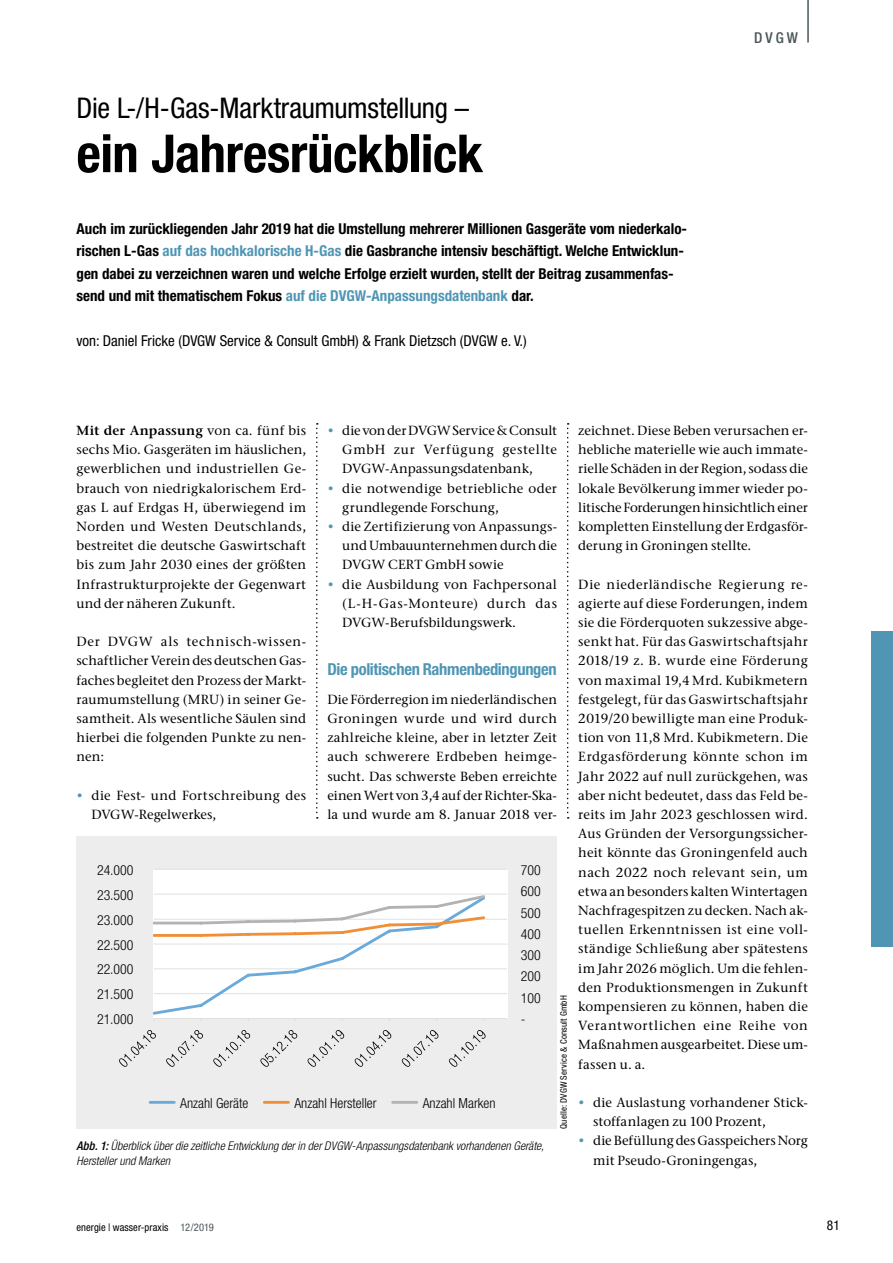
<style>
.page{position:relative;width:893px;height:1263px;background:#fff}
.page>*{position:absolute;margin:0;border:0;box-sizing:border-box;transform-origin:0 0}
.t1{font:700 condensed 52.5px "Helvetica Neue LT Std";letter-spacing:-.01em;color:#000}
.t2{font:condensed 28.5px "Helvetica Neue LT Std";letter-spacing:-.01em;color:#000}
.t3{font:700 condensed 16.5px "Helvetica Neue LT Std";letter-spacing:-.02em;color:#5096b4}
.t4{font:700 condensed 15px/22.5px "Helvetica Neue LT Std";color:#000}
.t5{font:condensed 15px "Helvetica Neue LT Std";color:#000}
.t6{font:500 condensed 15px "Helvetica Neue LT Std";color:#4b565b}
.t7{font:300 condensed 13.8px "Helvetica Neue LT Std";color:#000}
.t8{font:condensed 13.5px "Helvetica Neue LT Std";color:#000}
.t9{font:500 13.2px/19.2px "Stone Serif ITC Pro";letter-spacing:.01em;color:#000;text-align:justify}
.t10{font:italic 300 condensed 12px/15px "Helvetica Neue LT Std";letter-spacing:.005em;color:#000}
.t11{font:condensed 10.5px "Helvetica Neue LT Std";letter-spacing:.005em;color:#000}
.t12{font:condensed 9px "Helvetica Neue LT Std";letter-spacing:.02em;color:#000}
.s1{color:#5096b4}
.s2{font-weight:600}
.s3{font-weight:500}
.s4{color:#4b565b}
</style>
<div class="page">
<div style="left:872px;top:631px;width:21px;height:316px;background:#5096b4"></div>
<svg style="left:567px;top:423px;width:2px;height:396px"></svg>
<svg style="left:316px;top:423px;width:2px;height:396px"></svg>
<div style="left:77px;top:836px;width:480px;height:293px;background:#ededed"></div>
<div style="left:153px;top:869px;width:354px;height:149px;background:#fff"></div>
<hr style="left:154px;top:993px;width:353px;height:1px;background:#e0e0e0">
<hr style="left:154px;top:968px;width:353px;height:1px;background:#e0e0e0">
<hr style="left:154px;top:943px;width:353px;height:1px;background:#e0e0e0">
<hr style="left:154px;top:919px;width:353px;height:1px;background:#e0e0e0">
<hr style="left:154px;top:894px;width:353px;height:1px;background:#e0e0e0">
<hr style="left:154px;top:869px;width:353px;height:1px;background:#e0e0e0">
<hr style="left:154px;top:1018px;width:353px;height:1px;background:#e0e0e0">
<svg style="left:153px;top:893px;width:335px;height:128px"></svg>
<svg style="left:119px;top:1030px;width:37px;height:37px"></svg>
<svg style="left:166px;top:1030px;width:37px;height:37px"></svg>
<svg style="left:213px;top:1030px;width:37px;height:37px"></svg>
<svg style="left:260px;top:1030px;width:38px;height:37px"></svg>
<svg style="left:307px;top:1030px;width:38px;height:37px"></svg>
<svg style="left:354px;top:1030px;width:38px;height:37px"></svg>
<svg style="left:401px;top:1030px;width:38px;height:37px"></svg>
<svg style="left:448px;top:1030px;width:38px;height:37px"></svg>
<hr style="left:150px;top:1101px;width:24px;height:3px;background:#6aaada">
<hr style="left:264px;top:1101px;width:24px;height:3px;background:#f18f36">
<hr style="left:393px;top:1101px;width:24px;height:3px;background:#b3b3b3">
<hr style="left:807px;top:0;width:2px;height:43px;background:#4b565b">
<h2 class="t2" style="left:77px;top:92px;width:394px">Die L-/H-Gas-Marktraumumstellung –</h2>
<h1 class="t1" style="left:77px;top:122px;width:408px">ein Jahresrückblick</h1>
<p class="t4" style="left:77px;top:217px;width:612px">Auch im zurückliegenden Jahr 2019 hat die Umstellung mehrerer Millionen Gasgeräte vom niederkalo&shy;rischen L-Gas <span class="s1">auf das hochkalorische H-Gas</span> die Gasbranche intensiv beschäftigt. Welche Entwicklun&shy;gen dabei zu verzeichnen waren und welche Erfolge erzielt wurden, stellt der Beitrag zusammenfas&shy;send und mit thematischem Fokus <span class="s1">auf die DVGW-Anpassungsdatenbank</span> dar.</p>
<p class="t5" style="left:77px;top:332px;width:452px">von: Daniel Fricke (DVGW Service &amp; Consult GmbH) &amp; Frank Dietzsch (DVGW e. V.)</p>
<p class="t6" style="left:754px;top:28px;width:46px">DVGW</p>
<p class="t9" style="left:77px;top:421px;width:231px"><span class="s2">Mit der Anpassung</span> von ca. fünf bis sechs Mio. Gasgeräten im häuslichen, gewerblichen und industriellen Ge&shy;brauch von niedrigkalorischem Erd&shy;gas L auf Erdgas H, überwiegend im Norden und Westen Deutschlands, bestreitet die deutsche Gaswirtschaft bis zum Jahr 2030 eines der größten Infrastrukturprojekte der Gegenwart und der näheren Zukunft.</p>
<p class="t9" style="left:77px;top:632px;width:231px">Der DVGW als technisch-wissen&shy;schaftlicher Verein des deutschen Gas&shy;faches begleitet den Prozess der Markt&shy;raumumstellung (MRU) in seiner Ge&shy;samtheit. Als wesentliche Säulen sind hierbei die folgenden Punkte zu nen&shy;nen:</p>
<p class="t9" style="left:91px;top:786px;width:216px;text-indent:-15px"><span class="s1">•</span> die Fest- und Fortschreibung des<br>DVGW-Regelwerkes,</p>
<p class="t7" style="left:97px;top:862px;width:38px">24.000</p>
<p class="t7" style="left:97px;top:887px;width:38px">23.500</p>
<p class="t7" style="left:97px;top:912px;width:38px">23.000</p>
<p class="t7" style="left:97px;top:937px;width:38px">22.500</p>
<p class="t7" style="left:97px;top:961px;width:38px">22.000</p>
<p class="t9" style="left:342px;top:421px;width:216px;text-indent:-15px"><span class="s1">•</span> die von der DVGW Service &amp; Consult GmbH zur Verfügung gestellte DVGW-Anpassungsdatenbank,</p>
<p class="t9" style="left:342px;top:478px;width:216px;text-indent:-15px"><span class="s1">•</span> die notwendige betriebliche oder grundlegende Forschung,</p>
<p class="t9" style="left:342px;top:517px;width:216px;text-indent:-15px"><span class="s1">•</span> die Zertifizierung von Anpassungs&shy;und Umbauunternehmen durch die DVGW CERT GmbH sowie</p>
<p class="t9" style="left:342px;top:574px;width:216px;text-indent:-15px"><span class="s1">•</span> die Ausbildung von Fachpersonal (L-H-Gas-Monteure) durch das DVGW-Berufsbildungswerk.</p>
<p class="t3" style="left:327px;top:659px;width:231px">Die politischen Rahmenbedingungen</p>
<p class="t9" style="left:327px;top:690px;width:231px">Die Förderregion im niederländischen Groningen wurde und wird durch zahlreiche kleine, aber in letzter Zeit auch schwerere Erdbeben heimge&shy;sucht. Das schwerste Beben erreichte einen Wert von 3,4 auf der Richter-Ska&shy;la und wurde am 8. Januar 2018 ver-</p>
<p class="t7" style="left:521px;top:862px;width:21px">700</p>
<p class="t7" style="left:521px;top:883px;width:21px">600</p>
<p class="t7" style="left:521px;top:905px;width:21px">500</p>
<p class="t7" style="left:521px;top:926px;width:21px">400</p>
<p class="t7" style="left:521px;top:947px;width:21px">300</p>
<p class="t7" style="left:521px;top:969px;width:21px">200</p>
<p class="t7" style="left:97px;top:986px;width:38px">21.500</p>
<p class="t7" style="left:97px;top:1011px;width:38px">21.000</p>
<p class="t7" style="left:521px;top:990px;width:21px">100</p>
<p class="t7" style="left:521px;top:1011px;width:6px">-</p>
<p class="t7" style="left:180px;top:1095px;width:70px">Anzahl Geräte</p>
<p class="t7" style="left:294px;top:1095px;width:84px">Anzahl Hersteller</p>
<p class="t7" style="left:423px;top:1095px;width:74px">Anzahl Marken</p>
<p class="t10" style="left:77px;top:1139px;width:469px"><span class="s3">Abb. 1:</span> Überblick über die zeitliche Entwicklung der in der DVGW-Anpassungsdatenbank vorhandenen Geräte,<br>Hersteller und Marken</p>
<p class="t12" style="left:558px;top:1129px;width:135px;rotate:-90deg">Quelle: DVGW Service &amp; Consult GmbH</p>
<p class="t9" style="left:578px;top:421px;width:231px">zeichnet. Diese Beben verursachen er&shy;hebliche materielle wie auch immate&shy;rielle Schäden in der Region, sodass die lokale Bevölkerung immer wieder po&shy;litische Forderungen hinsichtlich einer kompletten Einstellung der Erdgasför&shy;derung in Groningen stellte.</p>
<p class="t9" style="left:578px;top:574px;width:231px">Die niederländische Regierung re&shy;agierte auf diese Forderungen, indem sie die Förderquoten sukzessive abge&shy;senkt hat. Für das Gaswirtschaftsjahr 2018/19 z. B. wurde eine Förderung von maximal 19,4 Mrd. Kubikmetern festgelegt, für das Gaswirtschaftsjahr 2019/20 bewilligte man eine Produk&shy;tion von 11,8 Mrd. Kubikmetern. Die Erdgasförderung könnte schon im Jahr 2022 auf null zurückgehen, was aber nicht bedeutet, dass das Feld be&shy;reits im Jahr 2023 geschlossen wird.<br>Aus Gründen der Versorgungssicher&shy;heit könnte das Groningenfeld auch nach 2022 noch relevant sein, um etwa an besonders kalten Wintertagen Nachfragespitzen zu decken. Nach ak&shy;tuellen Erkenntnissen ist eine voll&shy;ständige Schließung aber spätestens im Jahr 2026 möglich. Um die fehlen&shy;den Produktionsmengen in Zukunft kompensieren zu können, haben die Verantwortlichen eine Reihe von Maßnahmen ausgearbeitet. Diese um&shy;fassen u. a.</p>
<p class="t9" style="left:593px;top:1093px;width:216px;text-indent:-15px"><span class="s1">•</span> die Auslastung vorhandener Stick&shy;stoffanlagen zu 100 Prozent,</p>
<p class="t9" style="left:593px;top:1131px;width:216px;text-indent:-15px"><span class="s1">•</span> die Befüllung des Gasspeichers Norg mit Pseudo-Groningengas,</p>
<p class="t11" style="left:77px;top:1221px;width:139px">energie | wasser-praxis <span class="s4">12/2019</span></p>
<p class="t8" style="left:827px;top:1218px;width:14px">81</p>
</div>
